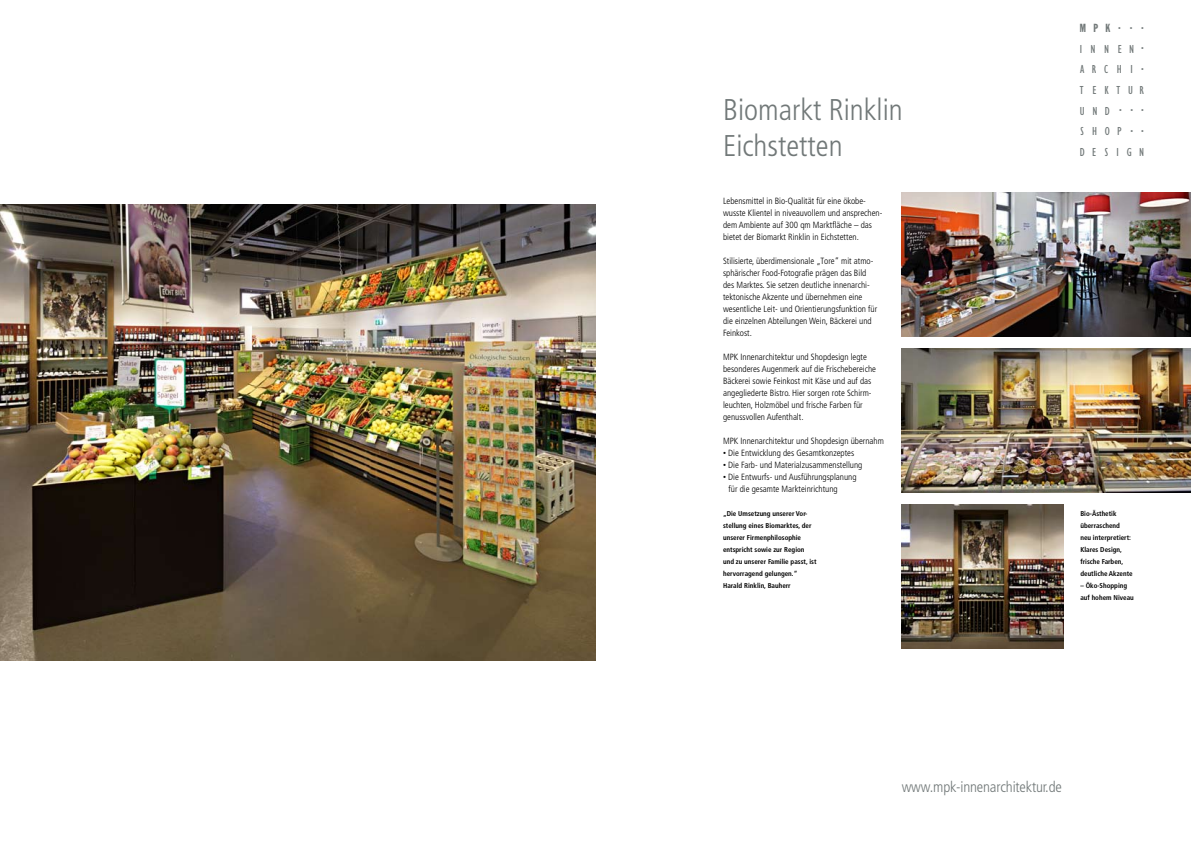
<style>
.page{position:relative;width:1191px;height:842px;background:#fff}
.page>*{position:absolute;margin:0;border:0;box-sizing:border-box;transform-origin:0 0}
.t1{font:300 condensed 30px/36px "Frutiger";color:#717878}
.t2{font:300 condensed 15px "Frutiger";letter-spacing:-.01em;color:#717878}
.t3{font:condensed 12px/20.7px "M Gill Sans";letter-spacing:.665em;color:#717878}
.t4{font:11.6px "Franklin Gothic Extra Cond";color:#717878}
.t5{font:300 condensed 9px/12px "Frutiger";color:#000}
.t6{font:700 condensed 7px/12px "Frutiger";color:#000}
.t7{font:5.5px "Franklin Gothic Extra Cond";color:#717878}
.s1{font-size:6px}
</style>
<div class="page">
<img style="left:0;top:204px;width:595px;height:456px">
<img style="left:901px;top:192px;width:290px;height:144px">
<img style="left:901px;top:504px;width:162px;height:144px">
<img style="left:901px;top:348px;width:290px;height:144px">
<h1 class="t1" style="left:723px;top:92px;width:181px">Biomarkt Rinklin<br>Eichstetten</h1>
<p class="t4" style="left:1080px;top:22px;width:42px">MP K <sup>•</sup></p>
<h3 class="t3" style="left:1079px;top:39px;width:66px">INNEN <sup>•<br></sup>ARCHI <sup>•<br></sup>TEKTU<br>UND</h3>
<p class="t7" style="left:1129px;top:25px;width:16px">• •</p>
<h3 class="t3" style="left:1139px;top:80px;width:6px">R</h3>
<p class="t7" style="left:1119px;top:108px;width:4px">•</p>
<p class="t7" style="left:1130px;top:108px;width:4px">•</p>
<p class="t7" style="left:1141px;top:108px;width:4px">•</p>
<h3 class="t3" style="left:1080px;top:121px;width:43px">SHOP</h3>
<p class="t7" style="left:1141px;top:128px;width:4px">•</p>
<h3 class="t3" style="left:1079px;top:142px;width:54px">DESIG</h3>
<p class="t7" style="left:1130px;top:128px;width:4px">•</p>
<h3 class="t3" style="left:1139px;top:142px;width:6px">N</h3>
<p class="t5" style="left:723px;top:195px;width:160px">Lebensmittel in Bio-Qualität für eine öko-be&shy;wusste Klientel in niveauvollem und an-spre-chen&shy;dem Ambiente auf 300 qm Markt-fläche – das bietet der Biomarkt Rinklin in Eichstetten.</p>
<p class="t5" style="left:723px;top:255px;width:156px">Stilisierte, überdimensionale „Tore“ mit atmo&shy;sphä-rischer Food-Fotografie prägen das Bild des Marktes. Sie setzen deutliche innen-archi&shy;tektonische Akzente und übernehmen eine we-sent-liche Leit- und Orientierungsfunktion für die einzelnen Abteilungen Wein, Bäckerei und Feinkost.</p>
<p class="t5" style="left:723px;top:351px;width:154px">MPK Innenarchitektur und Shopdesign legte besonderes Augenmerk auf die Frischebereiche Bäckerei sowie Feinkost mit Käse und auf das angegliederte Bistro. Hier sorgen rote Schirm&shy;leuchten, Holzmöbel und frische Farben für genuss-vollen Aufenthalt.</p>
<p class="t5" style="left:723px;top:435px;width:162px">MPK Innenarchitektur und Shopdesign übernahm</p>
<p class="t5" style="left:723px;top:447px;width:133px"><span class="s1">•</span> Die Entwicklung des Gesamtkonzeptes</p>
<p class="t5" style="left:723px;top:459px;width:141px"><span class="s1">•</span> Die Farb- und Materialzusammenstellung</p>
<p class="t5" style="left:728px;top:471px;width:130px;text-indent:-5px"><span class="s1">•</span> Die Entwurfs- und Ausführungsplanung für die gesamte Markteinrichtung</p>
<p class="t6" style="left:723px;top:508px;width:95px">„Die Umsetzung unserer Vor&shy;stellung eines Biomarktes, der unserer Firmenphilosophie ent-spricht sowie zur Region und zu unserer Familie passt, ist hervorragend gelungen.“<br>Harald Rinklin, Bauherr</p>
<p class="t6" style="left:1080px;top:508px;width:54px">Bio-Ästhetik überraschend<br>neu interpretiert:<br>Klares Design, frische Farben, deutliche Akzente</p>
<p class="t6" style="left:1080px;top:580px;width:55px">– Öko-Shopping auf hohem Niveau</p>
<h2 class="t2" style="left:901px;top:778px;width:162px">www.mpk-innenarchitektur.de</h2>
</div>
